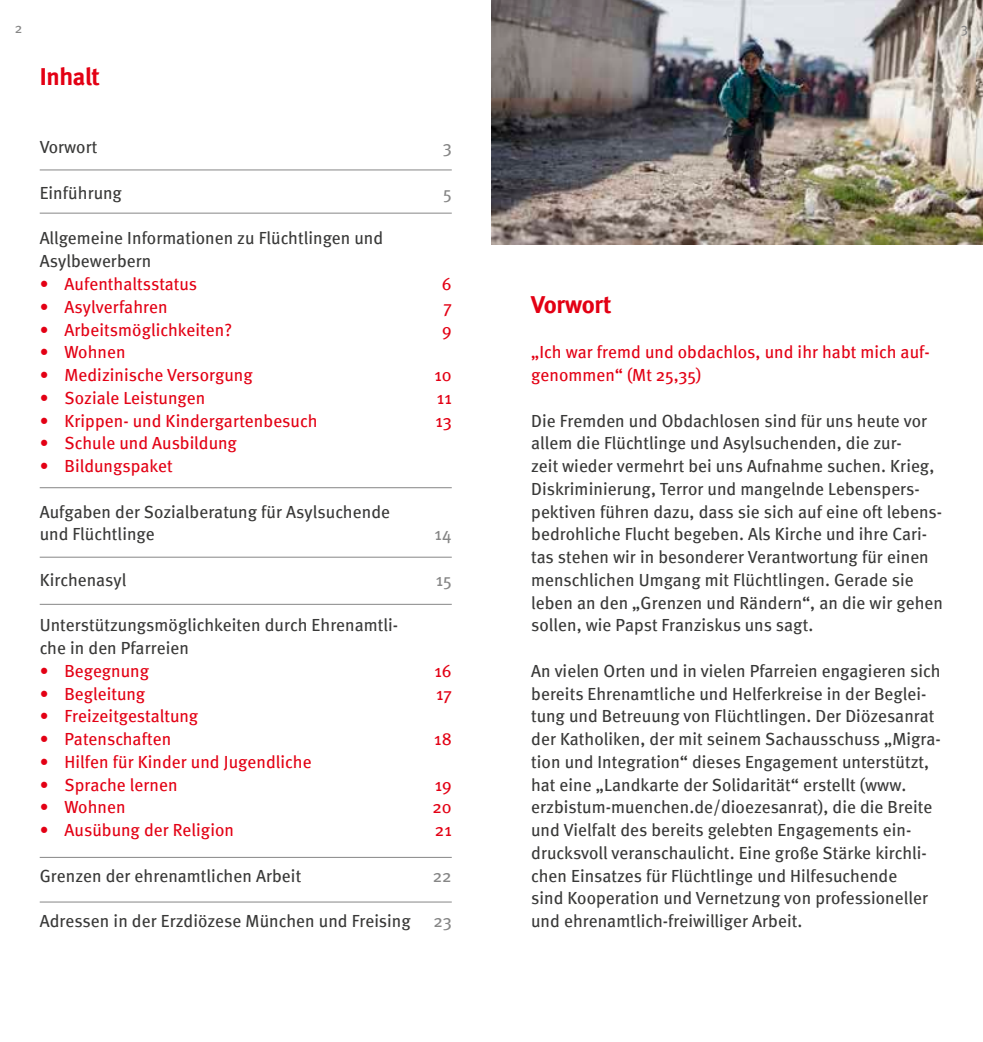
<style>
.page{position:relative;width:983px;height:1042px;background:#fff}
.page>*{position:absolute;margin:0;border:0;box-sizing:border-box;transform-origin:0 0}
.t1{font:700 24.5px "Meta";letter-spacing:-.01em;color:#e30014}
.t2{font:17.5px/22.8px "Meta";letter-spacing:.005em;color:#393938}
.t3{font:17.5px/22.8px "Meta";letter-spacing:.005em;color:#e30014;text-align:justify}
.t4{font:17.5px "Meta";letter-spacing:.005em;color:#868686}
.t5{font:14px "Meta";color:#868686}
</style>
<div class="page">
<img style="left:491px;top:0;width:491px;height:244px">
<hr style="left:40px;top:170px;width:411px;height:1px;background:#868686">
<hr style="left:40px;top:213px;width:411px;height:1px;background:#868686">
<hr style="left:40px;top:487px;width:411px;height:1px;background:#868686">
<hr style="left:40px;top:557px;width:411px;height:1px;background:#868686">
<hr style="left:40px;top:604px;width:411px;height:1px;background:#868686">
<hr style="left:40px;top:857px;width:411px;height:1px;background:#868686">
<hr style="left:40px;top:902px;width:411px;height:1px;background:#868686">
<p class="t5" style="left:15px;top:20px;width:9px">2</p>
<p class="t5" style="left:960px;top:20px;width:9px">3</p>
<h1 class="t1" style="left:40px;top:62px;width:62px">Inhalt</h1>
<p class="t2" style="left:40px;top:136px;width:59px">Vorwort</p>
<p class="t2" style="left:40px;top:181px;width:84px">Einführung</p>
<p class="t2" style="left:40px;top:227px;width:345px">Allgemeine Informationen zu Flüchtlingen und<br>Asylbewerbern</p>
<p class="t3" style="left:40px;top:272px;width:159px">• Aufenthaltsstatus</p>
<p class="t3" style="left:40px;top:295px;width:129px">• Asylverfahren</p>
<p class="t3" style="left:40px;top:318px;width:194px">• Arbeitsmöglichkeiten?</p>
<p class="t3" style="left:40px;top:341px;width:87px">• Wohnen</p>
<p class="t3" style="left:40px;top:363px;width:214px">• Medizinische Versorgung</p>
<p class="t3" style="left:40px;top:386px;width:167px">• Soziale Leistungen</p>
<p class="t3" style="left:40px;top:409px;width:279px">• Krippen- und Kindergartenbesuch</p>
<p class="t3" style="left:40px;top:432px;width:199px">• Schule und Ausbildung</p>
<p class="t3" style="left:40px;top:454px;width:134px">• Bildungspaket</p>
<p class="t2" style="left:40px;top:500px;width:352px">Aufgaben der Sozialberatung für Asylsuchende und Flüchtlinge</p>
<p class="t2" style="left:40px;top:568px;width:88px">Kirchenasyl</p>
<p class="t2" style="left:40px;top:614px;width:360px">Unterstützungsmöglichkeiten durch Ehrenamtli&shy;che in den Pfarreien</p>
<p class="t3" style="left:40px;top:659px;width:111px">• Begegnung</p>
<p class="t3" style="left:40px;top:682px;width:107px">• Begleitung</p>
<p class="t3" style="left:40px;top:705px;width:160px">• Freizeitgestaltung</p>
<p class="t3" style="left:40px;top:727px;width:133px">• Patenschaften</p>
<p class="t3" style="left:40px;top:750px;width:273px">• Hilfen für Kinder und Jugendliche</p>
<p class="t3" style="left:40px;top:773px;width:139px">• Sprache lernen</p>
<p class="t3" style="left:40px;top:796px;width:87px">• Wohnen</p>
<p class="t3" style="left:40px;top:818px;width:196px">• Ausübung der Religion</p>
<p class="t2" style="left:40px;top:864px;width:263px">Grenzen der ehrenamtlichen Arbeit</p>
<p class="t2" style="left:40px;top:909px;width:372px">Adressen in der Erzdiözese München und Freising</p>
<p class="t4" style="left:442px;top:137px;width:11px">3</p>
<p class="t4" style="left:443px;top:183px;width:10px">5</p>
<p class="t3" style="left:442px;top:272px;width:11px">6<br>7<br>9</p>
<p class="t3" style="left:434px;top:363px;width:19px">10<br>11<br>13</p>
<p class="t4" style="left:434px;top:524px;width:19px">14</p>
<p class="t4" style="left:435px;top:569px;width:18px">15</p>
<p class="t3" style="left:434px;top:659px;width:19px">16<br>17</p>
<p class="t3" style="left:434px;top:727px;width:19px">18</p>
<p class="t3" style="left:432px;top:773px;width:21px">19<br>20<br>21</p>
<p class="t4" style="left:432px;top:865px;width:21px">22</p>
<p class="t4" style="left:433px;top:911px;width:20px">23</p>
<h1 class="t1" style="left:531px;top:290px;width:82px">Vorwort</h1>
<p class="t3" style="left:531px;top:341px;width:400px">„Ich war fremd und obdachlos, und ihr habt mich auf&shy;genommen“ (Mt 25,35)</p>
<p class="t2" style="left:531px;top:409px;width:413px">Die Fremden und Obdachlosen sind für uns heute vor allem die Flüchtlinge und Asylsuchenden, die zur-<br>zeit wieder vermehrt bei uns Aufnahme suchen. Krieg, Diskriminierung, Terror und mangelnde Lebenspers&shy;pektiven führen dazu, dass sie sich auf eine oft lebens&shy;bedrohliche Flucht begeben. Als Kirche und ihre Cari&shy;tas stehen wir in besonderer Verantwortung für einen menschlichen Umgang mit Flüchtlingen. Gerade sie leben an den „Grenzen und Rändern“, an die wir gehen sollen, wie Papst Franziskus uns sagt.</p>
<p class="t2" style="left:531px;top:659px;width:411px">An vielen Orten und in vielen Pfarreien engagieren sich bereits Ehrenamtliche und Helferkreise in der Beglei&shy;tung und Betreuung von Flüchtlingen. Der Diözesanrat der Katholiken, der mit seinem Sachausschuss „Migra&shy;tion und Integration“ dieses Engagement unterstützt, hat eine „Landkarte der Solidarität“ erstellt (www. erzbistum-muenchen.de/dioezesanrat), die die Breite und Vielfalt des bereits gelebten Engagements ein&shy;drucksvoll veranschaulicht. Eine große Stärke kirchli&shy;chen Einsatzes für Flüchtlinge und Hilfesuchende<br>sind Kooperation und Vernetzung von professioneller und ehrenamtlich-freiwilliger Arbeit.</p>
</div>
